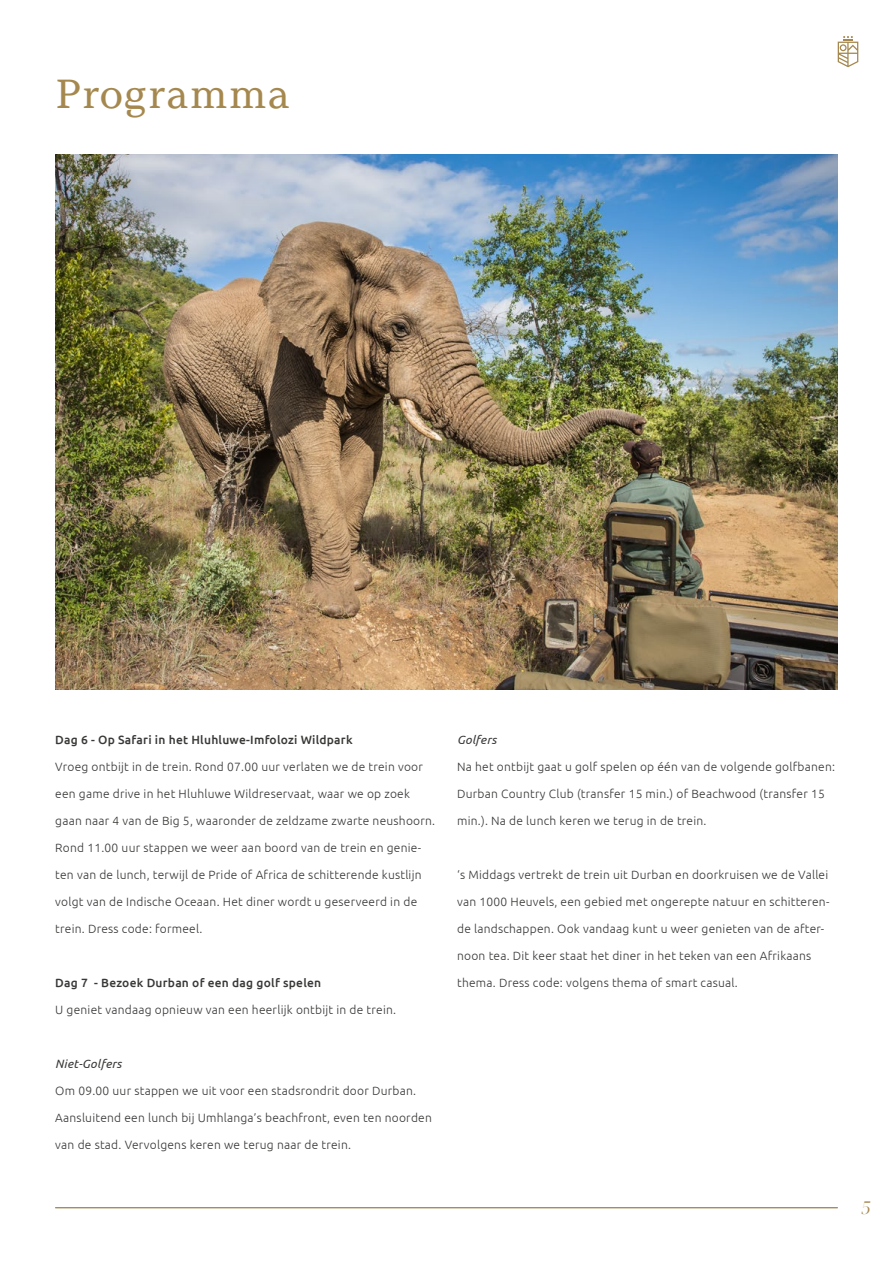
<style>
.page{position:relative;width:893px;height:1263px;background:#fff}
.page>*{position:absolute;margin:0;border:0;box-sizing:border-box;transform-origin:0 0}
.t1{font:40.5px "Argesta Text";color:#a5884e}
.t2{font:italic 18px "Argesta Hairline";color:#a5884e}
.t3{font:300 12px "Ubuntu";letter-spacing:.02em;color:#383837}
.t4{font:500 12px "Ubuntu";letter-spacing:.02em;color:#383837}
.t5{font:italic 12px "Ubuntu";letter-spacing:.02em;color:#383837}
</style>
<div class="page">
<hr style="left:55px;top:1207px;width:783px;height:1px;background:#a5884e">
<svg style="left:838px;top:36px;width:20px;height:31px"></svg>
<img style="left:55px;top:154px;width:783px;height:536px">
<h1 class="t1" style="left:55px;top:69px;width:237px">Programma</h1>
<p class="t4" style="left:55px;top:732px;width:299px">Dag 6 - Op Safari in het Hluhluwe-Imfolozi Wildpark</p>
<p class="t3" style="left:55px;top:759px;width:369px">Vroeg ontbijt in de trein. Rond 07.00 uur verlaten we de trein voor</p>
<p class="t3" style="left:55px;top:786px;width:356px">een game drive in het Hluhluwe Wildreservaat, waar we op zoek</p>
<p class="t3" style="left:55px;top:813px;width:381px">gaan naar 4 van de Big 5, waaronder de zeldzame zwarte neushoorn.</p>
<p class="t3" style="left:55px;top:840px;width:367px">Rond 11.00 uur stappen we weer aan boord van de trein en genie-</p>
<p class="t3" style="left:55px;top:867px;width:368px">ten van de lunch, terwijl de Pride of Africa de schitterende kustlijn</p>
<p class="t3" style="left:55px;top:894px;width:363px">volgt van de Indische Oceaan. Het diner wordt u geserveerd in de</p>
<p class="t3" style="left:55px;top:921px;width:149px">trein. Dress code: formeel.</p>
<p class="t4" style="left:55px;top:975px;width:268px">Dag 7 - Bezoek Durban of een dag golf spelen</p>
<p class="t3" style="left:55px;top:1002px;width:342px">U geniet vandaag opnieuw van een heerlijk ontbijt in de trein.</p>
<p class="t5" style="left:55px;top:1056px;width:68px">Niet-Golfers</p>
<p class="t3" style="left:55px;top:1083px;width:362px">Om 09.00 uur stappen we uit voor een stadsrondrit door Durban.</p>
<p class="t3" style="left:55px;top:1110px;width:378px">Aansluitend een lunch bij Umhlanga’s beachfront, even ten noorden</p>
<p class="t3" style="left:55px;top:1137px;width:297px">van de stad. Vervolgens keren we terug naar de trein.</p>
<p class="t5" style="left:457px;top:732px;width:41px">Golfers</p>
<p class="t3" style="left:457px;top:759px;width:379px">Na het ontbijt gaat u golf spelen op één van de volgende golfbanen:</p>
<p class="t3" style="left:457px;top:786px;width:369px">Durban Country Club (transfer 15 min.) of Beachwood (transfer 15</p>
<p class="t3" style="left:457px;top:813px;width:251px">min.). Na de lunch keren we terug in de trein.</p>
<p class="t3" style="left:457px;top:867px;width:373px">‘s Middags vertrekt de trein uit Durban en doorkruisen we de Vallei</p>
<p class="t3" style="left:457px;top:894px;width:374px">van 1000 Heuvels, een gebied met ongerepte natuur en schitteren-</p>
<p class="t3" style="left:457px;top:921px;width:369px">de landschappen. Ook vandaag kunt u weer genieten van de after-</p>
<p class="t3" style="left:457px;top:948px;width:356px">noon tea. Dit keer staat het diner in het teken van een Afrikaans</p>
<p class="t3" style="left:457px;top:975px;width:282px">thema. Dress code: volgens thema of smart casual.</p>
<h2 class="t2" style="left:860px;top:1197px;width:12px">5</h2>
</div>
